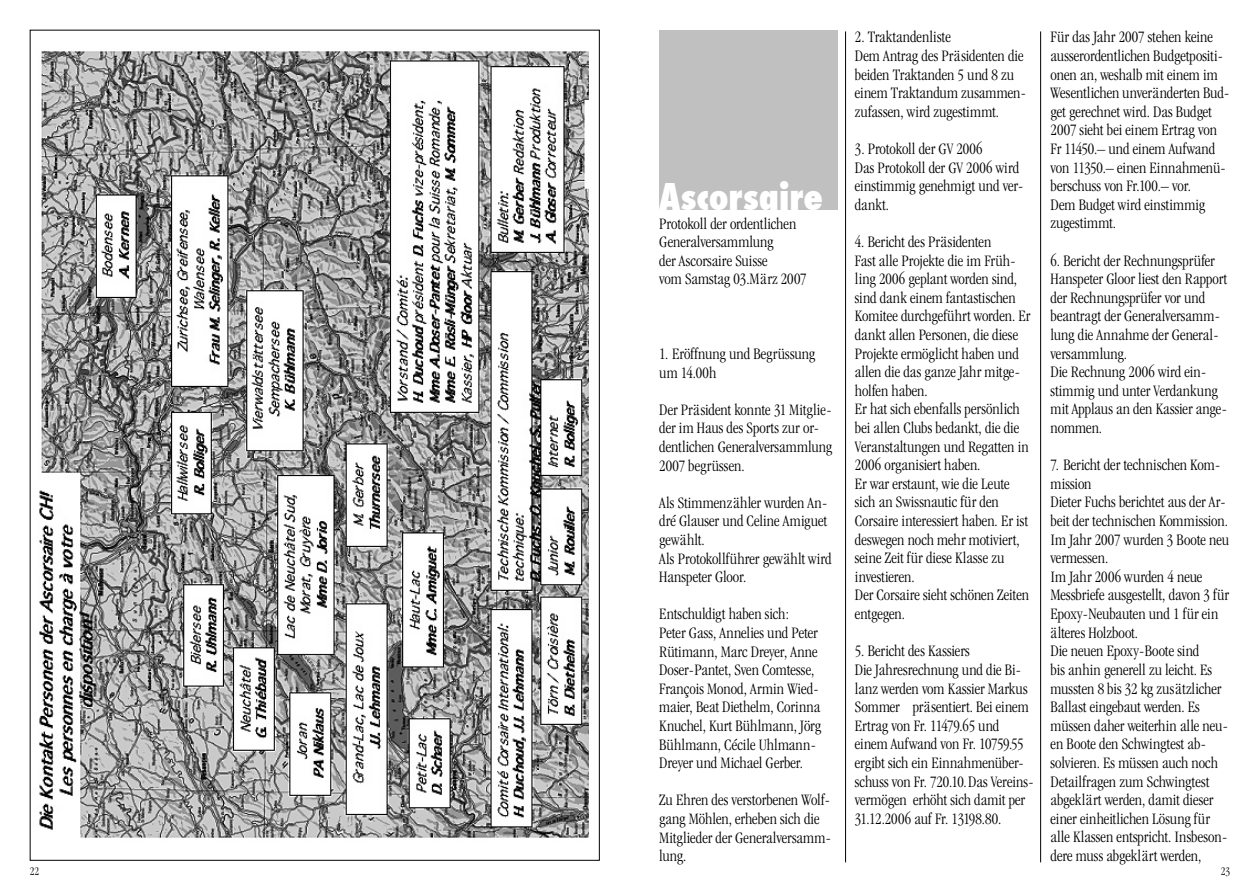
<style>
.page{position:relative;width:1259px;height:893px;background:#fff}
.page>*{position:absolute;margin:0;border:0;box-sizing:border-box;transform-origin:0 0}
.t1{font:800 condensed 36px "Futura";color:#fff}
.FLIESSTEXT_D_11_12_4{font:300 condensed 16.5px/18.6px "Garamond";color:#000}
.t2{font:300 condensed 12px "Garamond";color:#000}
</style>
<div class="page">
<img style="left:39px;top:51px;width:549px;height:787px">
<div style="left:659px;top:30px;width:178px;height:180px;background:#c0c0c0"></div>
<p class="t1" style="left:658px;top:172px;width:166px">Ascorsaire</p>
<p class="FLIESSTEXT_D_11_12_4" style="left:659px;top:214px;width:139px">Protokoll der ordentlichen</p>
<p class="FLIESSTEXT_D_11_12_4" style="left:659px;top:233px;width:116px">Generalversammlung</p>
<p class="FLIESSTEXT_D_11_12_4" style="left:659px;top:251px;width:110px">der Ascorsaire Suisse</p>
<p class="FLIESSTEXT_D_11_12_4" style="left:659px;top:270px;width:149px">vom Samstag 03.März 2007</p>
<p class="FLIESSTEXT_D_11_12_4" style="left:659px;top:344px;width:158px">1. Eröffnung und Begrüssung</p>
<p class="FLIESSTEXT_D_11_12_4" style="left:659px;top:363px;width:59px">um 14.00h</p>
<p class="FLIESSTEXT_D_11_12_4" style="left:659px;top:400px;width:174px">Der Präsident konnte 31 Mitglie&shy;der im Haus des Sports zur or&shy;dentlichen Generalversammlung<br>2007 begrüssen.</p>
<p class="FLIESSTEXT_D_11_12_4" style="left:659px;top:493px;width:169px;text-align:justify">Als Stimmenzähler wurden An&shy;dré Glauser und Celine Amiguet gewählt.</p>
<p class="FLIESSTEXT_D_11_12_4" style="left:659px;top:549px;width:174px">Als Protokollführer gewählt wird<br>Hanspeter Gloor.</p>
<p class="FLIESSTEXT_D_11_12_4" style="left:659px;top:605px;width:131px">Entschuldigt haben sich:</p>
<p class="FLIESSTEXT_D_11_12_4" style="left:659px;top:623px;width:163px">Peter Gass, Annelies und Peter<br>Rütimann, Marc Dreyer, Anne<br>Doser-Pantet, Sven Comtesse,<br>François Monod, Armin Wied&shy;maier, Beat Diethelm, Corinna<br>Knuchel, Kurt Bühlmann, Jörg<br>Bühlmann, Cécile Uhlmann-<br>Dreyer und Michael Gerber.</p>
<p class="FLIESSTEXT_D_11_12_4" style="left:659px;top:791px;width:173px">Zu Ehren des verstorbenen Wolf&shy;gang Möhlen, erheben sich die<br>Mitglieder der Generalversamm&shy;lung.</p>
<p class="FLIESSTEXT_D_11_12_4" style="left:855px;top:28px;width:97px">2. Traktandenliste</p>
<p class="FLIESSTEXT_D_11_12_4" style="left:855px;top:47px;width:172px">Dem Antrag des Präsidenten die beiden Traktanden 5 und 8 zu einem Traktandum zusammen&shy;zufassen, wird zugestimmt.</p>
<p class="FLIESSTEXT_D_11_12_4" style="left:855px;top:140px;width:129px">3. Protokoll der GV 2006</p>
<p class="FLIESSTEXT_D_11_12_4" style="left:855px;top:158px;width:169px">Das Protokoll der GV 2006 wird einstimmig genehmigt und ver&shy;dankt.</p>
<p class="FLIESSTEXT_D_11_12_4" style="left:855px;top:233px;width:138px">4. Bericht des Präsidenten</p>
<p class="FLIESSTEXT_D_11_12_4" style="left:855px;top:251px;width:177px">Fast alle Projekte die im Früh&shy;ling 2006 geplant worden sind, sind dank einem fantastischen<br>Komitee durchgeführt worden. Er dankt allen Personen, die diese<br>Projekte ermöglicht haben und allen die das ganze Jahr mitge&shy;holfen haben.</p>
<p class="FLIESSTEXT_D_11_12_4" style="left:855px;top:400px;width:175px">Er hat sich ebenfalls persönlich bei allen Clubs bedankt, die die<br>Veranstaltungen und Regatten in<br>2006 organisiert haben.</p>
<p class="FLIESSTEXT_D_11_12_4" style="left:855px;top:474px;width:175px">Er war erstaunt, wie die Leute sich an Swissnautic für den<br>Corsaire interessiert haben. Er ist deswegen noch mehr motiviert, seine Zeit für diese Klasse zu investieren.</p>
<p class="FLIESSTEXT_D_11_12_4" style="left:855px;top:586px;width:176px">Der Corsaire sieht schönen Zeiten entgegen.</p>
<p class="FLIESSTEXT_D_11_12_4" style="left:855px;top:642px;width:116px">5. Bericht des Kassiers</p>
<p class="FLIESSTEXT_D_11_12_4" style="left:855px;top:660px;width:180px">Die Jahresrechnung und die Bi&shy;lanz werden vom Kassier Markus<br>Sommer präsentiert. Bei einem<br>Ertrag von Fr. 11479.65 und einem Aufwand von Fr. 10759.55 ergibt sich ein Einnahmenüber&shy;schuss von Fr. 720.10. Das Vereins&shy;vermögen erhöht sich damit per<br>31.12.2006 auf Fr. 13198.80.</p>
<p class="FLIESSTEXT_D_11_12_4" style="left:1050px;top:28px;width:180px">Für das Jahr 2007 stehen keine ausserordentlichen Budgetpositi&shy;onen an, weshalb mit einem im<br>Wesentlichen unveränderten Bud&shy;get gerechnet wird. Das Budget<br>2007 sieht bei einem Ertrag von<br>Fr 11450.– und einem Aufwand von 11350.– einen Einnahmenü&shy;berschuss von Fr.100.– vor.</p>
<p class="FLIESSTEXT_D_11_12_4" style="left:1050px;top:195px;width:156px">Dem Budget wird einstimmig zugestimmt.</p>
<p class="FLIESSTEXT_D_11_12_4" style="left:1050px;top:251px;width:166px">6. Bericht der Rechnungsprüfer</p>
<p class="FLIESSTEXT_D_11_12_4" style="left:1050px;top:270px;width:178px">Hanspeter Gloor liest den Rapport der Rechnungsprüfer vor und beantragt der Generalversamm&shy;lung die Annahme der General&shy;versammlung.</p>
<p class="FLIESSTEXT_D_11_12_4" style="left:1050px;top:363px;width:178px">Die Rechnung 2006 wird ein&shy;stimmig und unter Verdankung mit Applaus an den Kassier ange&shy;nommen.</p>
<p class="FLIESSTEXT_D_11_12_4" style="left:1050px;top:456px;width:171px">7. Bericht der technischen Kom&shy;mission</p>
<p class="FLIESSTEXT_D_11_12_4" style="left:1050px;top:493px;width:179px">Dieter Fuchs berichtet aus der Ar&shy;beit der technischen Kommission.</p>
<p class="FLIESSTEXT_D_11_12_4" style="left:1050px;top:530px;width:180px">Im Jahr 2007 wurden 3 Boote neu vermessen.</p>
<p class="FLIESSTEXT_D_11_12_4" style="left:1050px;top:567px;width:180px">Im Jahr 2006 wurden 4 neue<br>Messbriefe ausgestellt, davon 3 für<br>Epoxy-Neubauten und 1 für ein älteres Holzboot.</p>
<p class="FLIESSTEXT_D_11_12_4" style="left:1050px;top:642px;width:179px">Die neuen Epoxy-Boote sind<br>bis anhin generell zu leicht. Es mussten 8 bis 32 kg zusätzlicher<br>Ballast eingebaut werden. Es müssen daher weiterhin alle neu&shy;en Boote den Schwingtest ab&shy;solvieren. Es müssen auch noch<br>Detailfragen zum Schwingtest abgeklärt werden, damit dieser einer einheitlichen Lösung für alle Klassen entspricht. Insbeson&shy;dere muss abgeklärt werden,</p>
<p class="t2" style="left:30px;top:865px;width:11px">22</p>
<p class="t2" style="left:1220px;top:864px;width:11px">23</p>
</div>
